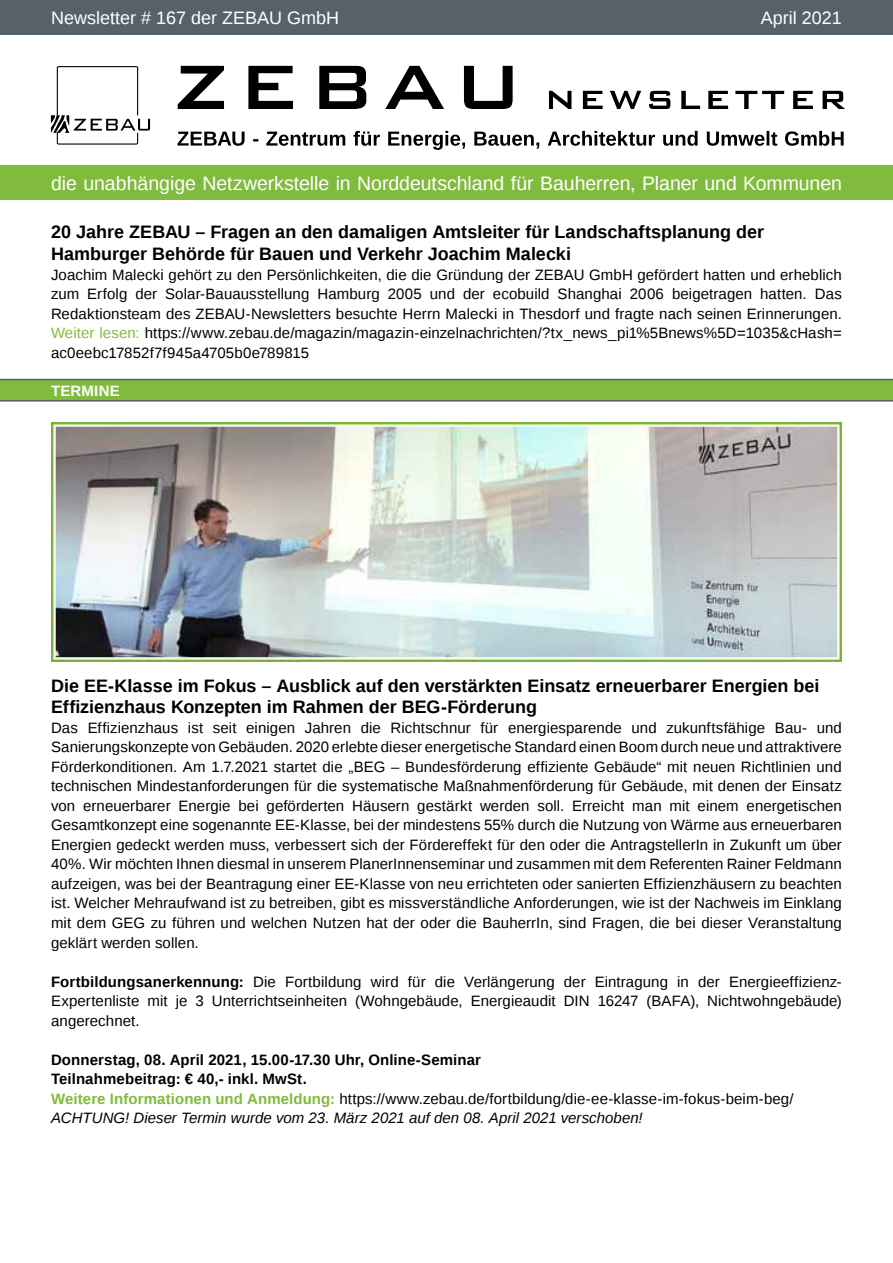
<style>
.page{position:relative;width:893px;height:1263px;background:#fff}
.page>*{position:absolute;margin:0;border:0;box-sizing:border-box;transform-origin:0 0}
.t1{font:19.5px "Liberation Sans";letter-spacing:-.005em;color:#fff}
.t2{font:700 18px/21.6px "Liberation Sans";color:#000}
.t3{font:18px "Liberation Sans";color:#fff}
.t4{font:15px/19.5px "Liberation Sans";letter-spacing:.005em;color:#000;text-align:justify}
.t5{font:700 15px/19.5px "Liberation Sans";letter-spacing:.01em;color:#000}
.t6{font:700 15px "Liberation Sans";letter-spacing:.015em;color:#fff}
.s1{color:#80bb3d}
.s2{font-weight:700}
.s3{font-weight:400}
.s4{font-weight:400;font-style:italic}
</style>
<div class="page">
<div style="left:0;top:0;width:893px;height:34px;background:#57616a"></div>
<div style="left:0;top:166px;width:893px;height:34px;background:#80bb3d"></div>
<svg style="left:178px;top:66px;width:667px;height:43px"></svg>
<svg style="left:177px;top:131px;width:667px;height:19px"></svg>
<svg style="left:51px;top:66px;width:99px;height:79px"></svg>
<div style="left:0;top:379px;width:893px;height:22px;background:#80bb3d"></div>
<hr style="left:0;top:400px;width:893px;height:1px;background:#57616a">
<hr style="left:0;top:379px;width:893px;height:1px;background:#57616a">
<img style="left:51px;top:422px;width:791px;height:240px">
<p class="t3" style="left:51px;top:7px;width:290px">Newsletter # 167 der ZEBAU GmbH</p>
<p class="t3" style="left:761px;top:7px;width:83px">April 2021</p>
<h1 class="t1" style="left:51px;top:172px;width:792px">die unabhängige Netzwerkstelle in Norddeutschland für Bauherren, Planer und Kommunen</h1>
<p class="t2" style="left:51px;top:221px;width:714px">20 Jahre ZEBAU – Fragen an den damaligen Amtsleiter für Landschaftsplanung der<br>Hamburger Behörde für Bauen und Verkehr Joachim Malecki</p>
<p class="t4" style="left:51px;top:265px;width:792px">Joachim Malecki gehört zu den Persönlichkeiten, die die Gründung der ZEBAU GmbH gefördert hatten und erheblich zum Erfolg der Solar-Bauausstellung Hamburg 2005 und der ecobuild Shanghai 2006 beigetragen hatten. Das Redaktionsteam des ZEBAU-Newsletters besuchte Herrn Malecki in Thesdorf und fragte nach seinen Erinnerungen.<br><span class="s1">Weiter lesen:</span> https://www.zebau.de/magazin/magazin-einzelnachrichten/?tx_news_pi1%5Bnews%5D=1035&amp;cHash= ac0eebc17852f7f945a4705b0e789815</p>
<p class="t6" style="left:51px;top:380px;width:70px">TERMINE</p>
<p class="t2" style="left:51px;top:674px;width:770px">Die EE-Klasse im Fokus – Ausblick auf den verstärkten Einsatz erneuerbarer Energien bei<br>Effizienzhaus Konzepten im Rahmen der BEG-Förderung</p>
<p class="t4" style="left:51px;top:719px;width:792px">Das Effizienzhaus ist seit einigen Jahren die Richtschnur für energiesparende und zukunftsfähige Bau- und Sanierungskonzepte von Gebäuden. 2020 erlebte dieser energetische Standard einen Boom durch neue und attraktivere Förderkonditionen. Am 1.7.2021 startet die „BEG – Bundesförderung effiziente Gebäude“ mit neuen Richtlinien und technischen Mindestanforderungen für die systematische Maßnahmenförderung für Gebäude, mit denen der Einsatz von erneuerbarer Energie bei geförderten Häusern gestärkt werden soll. Erreicht man mit einem energetischen Gesamtkonzept eine sogenannte EE-Klasse, bei der mindestens 55% durch die Nutzung von Wärme aus erneuerbaren Energien gedeckt werden muss, verbessert sich der Fördereffekt für den oder die AntragstellerIn in Zukunft um über 40%. Wir möchten Ihnen diesmal in unserem PlanerInnenseminar und zusammen mit dem Referenten Rainer Feldmann aufzeigen, was bei der Beantragung einer EE-Klasse von neu errichteten oder sanierten Effizienzhäusern zu beachten ist. Welcher Mehraufwand ist zu betreiben, gibt es missverständliche Anforderungen, wie ist der Nachweis im Einklang mit dem GEG zu führen und welchen Nutzen hat der oder die BauherrIn, sind Fragen, die bei dieser Veranstaltung geklärt werden sollen.</p>
<p class="t4" style="left:51px;top:972px;width:792px"><span class="s2">Fortbildungsanerkennung:</span> Die Fortbildung wird für die Verlängerung der Eintragung in der Energieeffizienz-Expertenliste mit je 3 Unterrichtseinheiten (Wohngebäude, Energieaudit DIN 16247 (BAFA), Nichtwohngebäude) angerechnet.</p>
<p class="t5" style="left:51px;top:1049px;width:744px">Donnerstag, 08. April 2021, 15.00-17.30 Uhr, Online-Seminar<br>Teilnahmebeitrag: € 40,- inkl. MwSt.<br><span class="s1">Weitere Informationen und Anmeldung:</span> <span class="s3">https://www.zebau.de/fortbildung/die-ee-klasse-im-fokus-beim-beg/ </span><span class="s4">ACHTUNG! Dieser Termin wurde vom 23. März 2021 auf den 08. April 2021 verschoben!</span></p>
</div>
